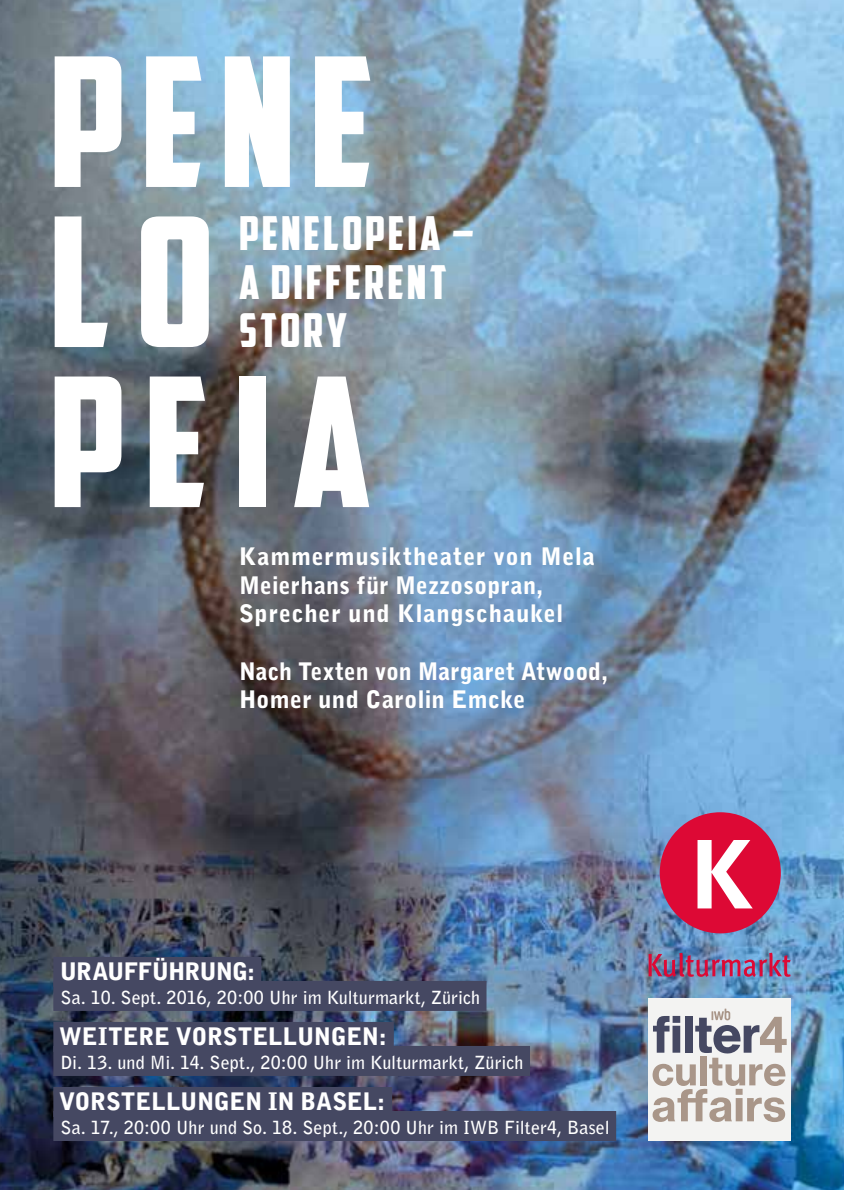
<style>
.page{position:relative;width:844px;height:1190px;background:#fff}
.page>*{position:absolute;margin:0;border:0;box-sizing:border-box;transform-origin:0 0}
.t1{font:180px/160px "American Captain";letter-spacing:.1em;color:#fff}
.t2{font:46.6px/48.6px "American Captain";letter-spacing:.06em;color:#fff}
.t3{font:900 24px/28.8px "Bell Gothic Std";letter-spacing:.03em;color:#fff}
.t4{font:900 24px/28.8px "Bell Gothic Std";letter-spacing:.01em;color:#fff}
.t5{font:900 24px "Bell Gothic Std";letter-spacing:-.01em;color:#fff}
.t6{font:900 24px "Bell Gothic Std";letter-spacing:-.04em;color:#fff}
.t7{font:700 18px "Bell Gothic Std";letter-spacing:.005em;color:#fff}
</style>
<div class="page">
<img style="left:0;top:0;width:844px;height:1190px">
<div style="left:53px;top:957px;width:208px;height:30px;background:#454862"></div>
<div style="left:53px;top:981px;width:433px;height:30px;background:#454862"></div>
<div style="left:53px;top:1022px;width:341px;height:30px;background:#454862"></div>
<div style="left:53px;top:1046px;width:477px;height:30px;background:#454862"></div>
<div style="left:53px;top:1087px;width:339px;height:30px;background:#454862"></div>
<div style="left:53px;top:1111px;width:563px;height:30px;background:#454862"></div>
<div style="left:648px;top:998px;width:142px;height:142px;background:#f3f3f2"></div>
<svg style="left:652px;top:1008px;width:134px;height:114px"></svg>
<div style="left:660px;top:812px;width:121px;height:121px;background:#dd0935;border-radius:50%"></div>
<svg style="left:697px;top:840px;width:55px;height:68px"></svg>
<img style="left:648px;top:952px;width:142px;height:25px">
<h1 class="t1" style="left:49px;top:41px;width:326px">PENE<br>LO<br>PEIA</h1>
<h2 class="t2" style="left:239px;top:209px;width:237px">PENELOPEIA –<br>A DIFFERENT<br>STORY</h2>
<h3 class="t3" style="left:239px;top:542px;width:357px">Kammermusiktheater von Mela<br>Meierhans für Mezzosopran,<br>Sprecher und Klangschaukel</h3>
<h3 class="t4" style="left:239px;top:657px;width:370px">Nach Texten von Margaret Atwood,<br>Homer und Carolin Emcke</h3>
<h3 class="t6" style="left:60px;top:957px;width:197px">URAUFFÜHRUNG:</h3>
<p class="t7" style="left:60px;top:986px;width:421px">Sa. 10. Sept. 2016, 20:00 Uhr im Kulturmarkt, Zürich</p>
<h3 class="t5" style="left:59px;top:1022px;width:329px">WEITERE VORSTELLUNGEN:</h3>
<p class="t7" style="left:60px;top:1051px;width:465px">Di. 13. und Mi. 14. Sept., 20:00 Uhr im Kulturmarkt, Zürich</p>
<h3 class="t5" style="left:59px;top:1087px;width:328px">VORSTELLUNGEN IN BASEL:</h3>
<p class="t7" style="left:60px;top:1116px;width:551px">Sa. 17., 20:00 Uhr und So. 18. Sept., 20:00 Uhr im IWB Filter4, Basel</p>
</div>
